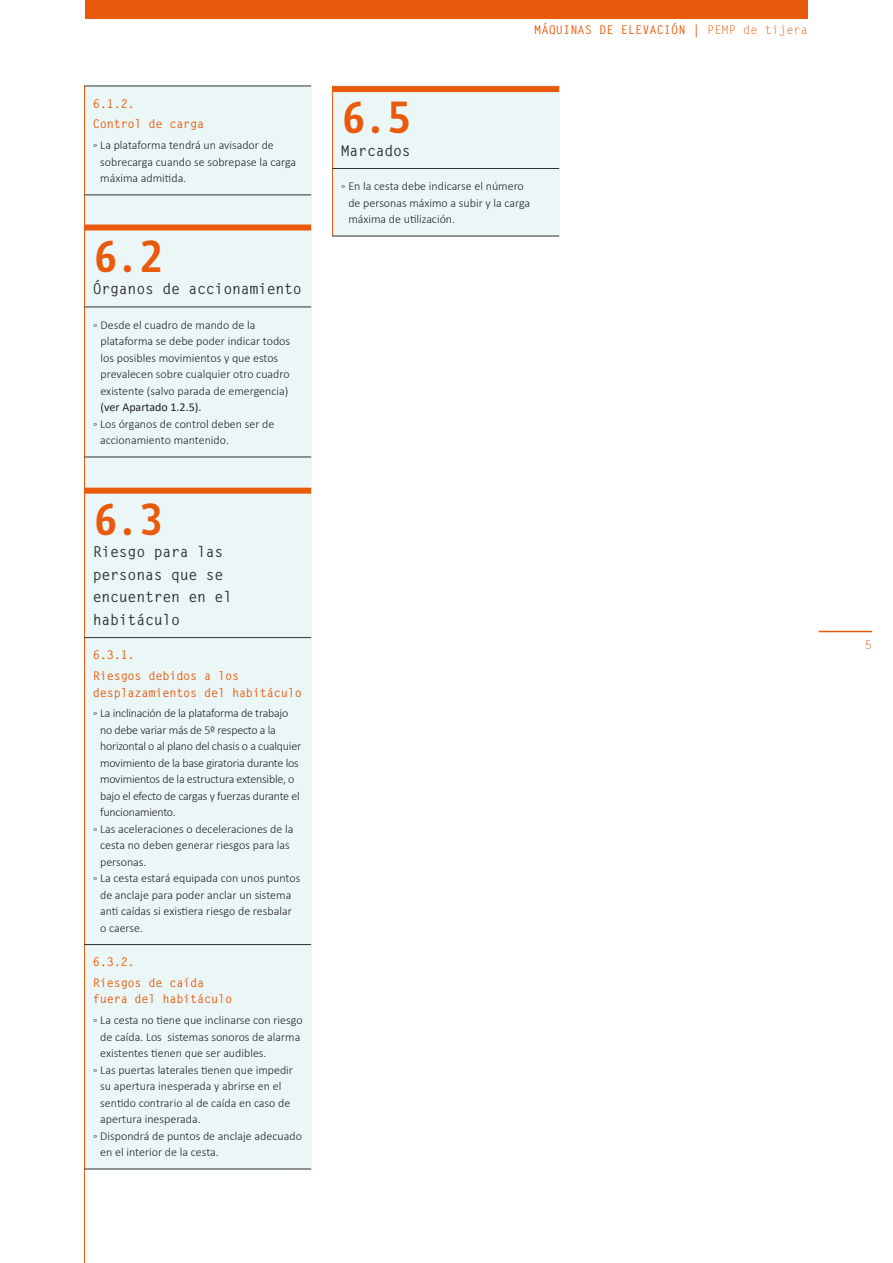
<style>
.page{position:relative;width:893px;height:1263px;background:#fff}
.page>*{position:absolute;margin:0;border:0;box-sizing:border-box;transform-origin:0 0}
.List_Paragraph{font:600 43.5px "Botanika Mono";color:#e95a0c}
.List_Paragraph-2{font:700 15px/22.5px "Letter Gothic Std";letter-spacing:-.02em;color:#312f30}
.t1{font:300 12px/16.5px "Calibri";color:#231f20}
.t2{font:300 12px/16.5px "Calibri";letter-spacing:-.02em;color:#231f20}
.t3{font:700 12px/16.5px "Letter Gothic Std";letter-spacing:-.02em;color:#e95a0c}
.t4{font:700 12px "Letter Gothic Std";color:#e95a0c}
.t5{font:12px "Letter Gothic Std";color:#e95a0c}
.s1{font-weight:400}
</style>
<div class="page">
<hr style="left:819px;top:631px;width:53px;height:1px;background:#e95a0c">
<div style="left:85px;top:0;width:723px;height:19px;background:#e95a0c"></div>
<div style="left:332px;top:85px;width:228px;height:151px;background:#ebf7f7"></div>
<div style="left:84px;top:86px;width:228px;height:1083px;background:#ebf7f7"></div>
<hr style="left:332px;top:86px;width:1px;height:150px;background:#e95a0c">
<hr style="left:84px;top:86px;width:1px;height:1177px;background:#e95a0c">
<hr style="left:84px;top:307px;width:227px;height:1px;background:#312f30">
<hr style="left:84px;top:457px;width:227px;height:1px;background:#312f30">
<div style="left:84px;top:224px;width:227px;height:6px;background:#e95a0c"></div>
<hr style="left:84px;top:637px;width:227px;height:1px;background:#312f30">
<hr style="left:84px;top:944px;width:227px;height:1px;background:#312f30">
<hr style="left:84px;top:1169px;width:227px;height:1px;background:#312f30">
<div style="left:84px;top:488px;width:227px;height:6px;background:#e95a0c"></div>
<hr style="left:332px;top:168px;width:227px;height:1px;background:#312f30">
<hr style="left:332px;top:236px;width:227px;height:1px;background:#312f30">
<div style="left:332px;top:86px;width:227px;height:6px;background:#e95a0c"></div>
<hr style="left:84px;top:86px;width:227px;height:1px;background:#312f30">
<hr style="left:84px;top:195px;width:227px;height:1px;background:#312f30">
<p class="t3" style="left:93px;top:95px;width:43px">6.1.2.</p>
<p class="t3" style="left:93px;top:116px;width:113px">Control de carga</p>
<p class="t1" style="left:100px;top:137px;width:197px;text-indent:-7px">◦ La plataforma tendrá un avisador de sobrecarga cuando se sobrepase la carga máxima admitida.</p>
<p class="List_Paragraph" style="left:93px;top:230px;width:73px">6.2</p>
<p class="List_Paragraph-2" style="left:93px;top:278px;width:211px">Órganos de accionamiento</p>
<p class="t1" style="left:101px;top:316px;width:191px;text-indent:-8px">◦ Desde el cuadro de mando de la plataforma se debe poder indicar todos los posibles movimientos y que estos prevalecen sobre cualquier otro cuadro existente (salvo parada de emergencia) <span class="s1">(ver Apartado 1.2.5).</span></p>
<p class="t1" style="left:100px;top:415px;width:176px;text-indent:-7px">◦ Los órganos de control deben ser de accionamiento mantenido.</p>
<p class="List_Paragraph" style="left:93px;top:493px;width:73px">6.3</p>
<p class="List_Paragraph-2" style="left:93px;top:541px;width:141px">Riesgo para las personas que se encuentren en el habitáculo</p>
<p class="t3" style="left:93px;top:647px;width:43px">6.3.1.</p>
<p class="t3" style="left:93px;top:668px;width:211px">Riesgos debidos a los desplazamientos del habitáculo</p>
<p class="t2" style="left:100px;top:705px;width:203px;text-indent:-7px">◦ La inclinación de la plataforma de trabajo no debe variar más de 5º respecto a la horizontal o al plano del chasis o a cualquier movimiento de la base giratoria durante los movimientos de la estructura extensible, o bajo el efecto de cargas y fuerzas durante el funcionamiento.</p>
<p class="t1" style="left:100px;top:820px;width:195px;text-indent:-7px">◦ Las aceleraciones o deceleraciones de la cesta no deben generar riesgos para las personas.</p>
<p class="t1" style="left:100px;top:870px;width:202px;text-indent:-7px">◦ La cesta estará equipada con unos puntos de anclaje para poder anclar un sistema anti caídas si existiera riesgo de resbalar o caerse.</p>
<p class="t3" style="left:93px;top:954px;width:43px">6.3.2.</p>
<p class="t3" style="left:93px;top:974px;width:141px">Riesgos de caída fuera del habitáculo</p>
<p class="t1" style="left:100px;top:1012px;width:204px;text-indent:-7px">◦ La cesta no tiene que inclinarse con riesgo de caída. Los sistemas sonoros de alarma existentes tienen que ser audibles.</p>
<p class="t1" style="left:100px;top:1061px;width:194px;text-indent:-7px">◦ Las puertas laterales tienen que impedir su apertura inesperada y abrirse en el sentido contrario al de caída en caso de apertura inesperada.</p>
<p class="t1" style="left:100px;top:1127px;width:203px;text-indent:-7px">◦ Dispondrá de puntos de anclaje adecuado en el interior de la cesta.</p>
<p class="t4" style="left:534px;top:23px;width:275px">MÁQUINAS DE ELEVACIÓN <span class="s1">│ PEMP de tijera</span></p>
<p class="List_Paragraph" style="left:341px;top:91px;width:73px">6.5</p>
<p class="List_Paragraph-2" style="left:341px;top:139px;width:71px">Marcados</p>
<p class="t1" style="left:348px;top:178px;width:183px;text-indent:-7px">◦ En la cesta debe indicarse el número de personas máximo a subir y la carga máxima de utilización.</p>
<p class="t5" style="left:865px;top:638px;width:9px">5</p>
</div>
